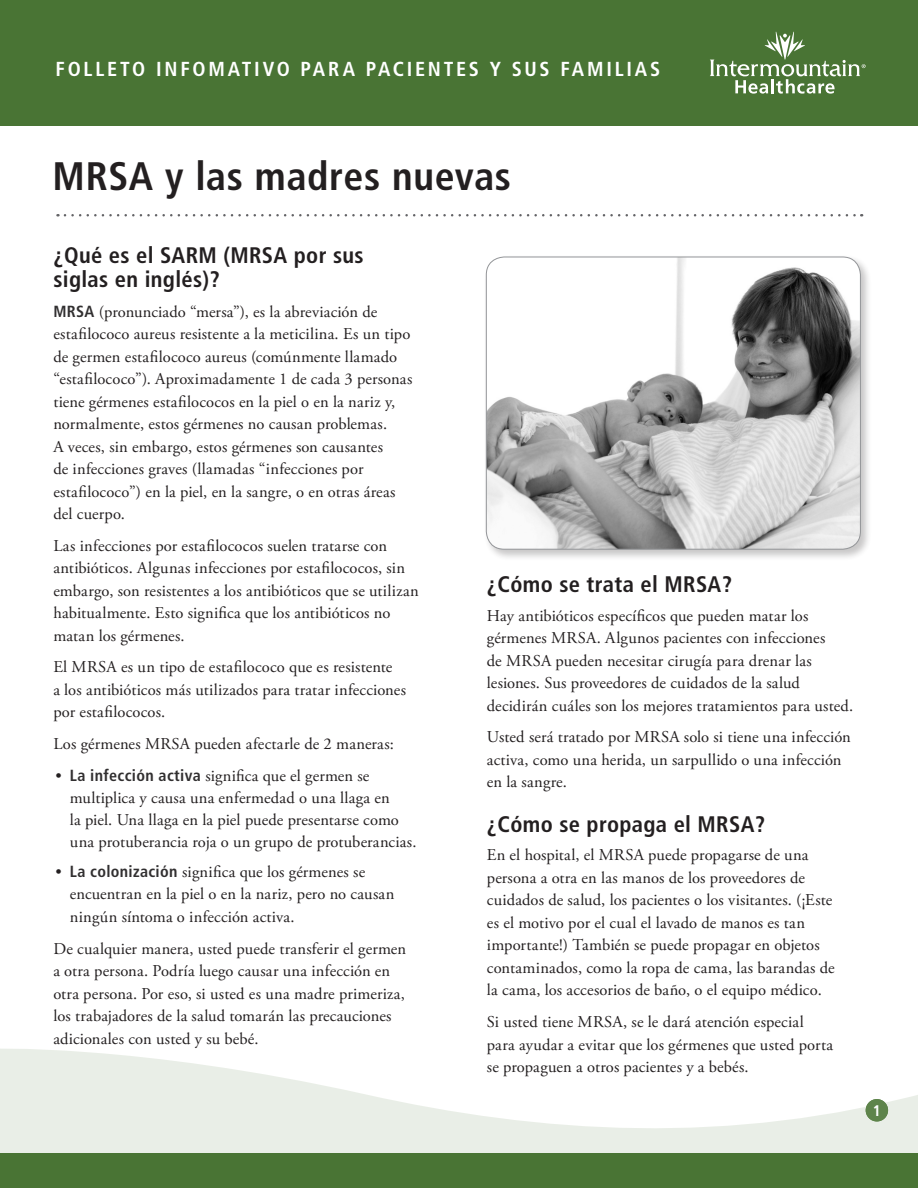
<style>
.page{position:relative;width:918px;height:1188px;background:#fff}
.page>*{position:absolute;margin:0;border:0;box-sizing:border-box;transform-origin:0 0}
.t1{font:700 condensed 39.75px "Frutiger LT Std";letter-spacing:.015em;color:#231f20}
.Level_1{font:700 condensed 22.5px/24.8px "Frutiger LT Std";letter-spacing:.015em;color:#231f20}
.t2{font:700 condensed 20.25px "Frutiger LT Std";letter-spacing:.135em;color:#fff}
.Main{font:16.5px/22.5px "Adobe Garamond Pro";letter-spacing:.01em;color:#231f20}
.t3{font:700 condensed 15.45px "Frutiger LT Std";color:#fff}
.s1{font-family:"Frutiger LT Std";font-weight:700;font-stretch:condensed;font-size:16.2px;color:#312f30}
</style>
<div class="page">
<svg style="left:0;top:1049px;width:918px;height:105px;fill:#e9eee7"></svg>
<div style="left:0;top:1154px;width:918px;height:34px;background:#497434"></div>
<div style="left:866px;top:1099px;width:22px;height:22px;background:#5e844b;border-radius:50%"></div>
<div style="left:0;top:0;width:918px;height:126px;background:#497434"></div>
<svg style="left:710px;top:32px;width:156px;height:62px"></svg>
<div style="left:484px;top:255px;width:388px;height:306px;background:#231f20;opacity:.25"></div>
<img style="left:486px;top:257px;width:374px;height:292px">
<div style="left:486px;top:257px;width:375px;height:293px;border:1px solid #939598;border-radius:18px"></div>
<svg style="left:65px;top:214px;width:797px;height:2px"></svg>
<p class="t2" style="left:56px;top:57px;width:606px">FOLLETO INFOMATIVO PARA PACIENTES Y SUS FAMILIAS</p>
<p class="t1" style="left:53px;top:153px;width:460px">MRSA y las madres nuevas</p>
<p class="Level_1" style="left:53px;top:242px;width:312px">¿Qué es el SARM (MRSA por sus siglas en inglés)?</p>
<p class="Main" style="left:53px;top:301px;width:361px"><span class="s1">MRSA</span> (pronunciado “mersa”), es la abreviación de estafilococo aureus resistente a la meticilina. Es un tipo de germen estafilococo aureus (comúnmente llamado “estafilococo”). Aproximadamente 1 de cada 3 personas tiene gérmenes estafilococos en la piel o en la nariz y, normalmente, estos gérmenes no causan problemas.<br>A veces, sin embargo, estos gérmenes son causantes<br>de infecciones graves (llamadas “infecciones por estafilococo”) en la piel, en la sangre, o en otras áreas del cuerpo.</p>
<p class="Main" style="left:53px;top:535px;width:367px">Las infecciones por estafilococos suelen tratarse con antibióticos. Algunas infecciones por estafilococos, sin embargo, son resistentes a los antibióticos que se utilizan habitualmente. Esto significa que los antibióticos no matan los gérmenes.</p>
<p class="Main" style="left:53px;top:657px;width:354px">El MRSA es un tipo de estafilococo que es resistente<br>a los antibióticos más utilizados para tratar infecciones por estafilococos.</p>
<p class="Main" style="left:53px;top:733px;width:342px">Los gérmenes MRSA pueden afectarle de 2 maneras:</p>
<p class="Main" style="left:70px;top:765px;width:348px;text-indent:-14px">• <span class="s1">La infección activa</span> significa que el germen se multiplica y causa una enfermedad o una llaga en<br>la piel. Una llaga en la piel puede presentarse como una protuberancia roja o un grupo de protuberancias.</p>
<p class="Main" style="left:70px;top:861px;width:326px;text-indent:-14px">• <span class="s1">La colonización</span> significa que los gérmenes se encuentran en la piel o en la nariz, pero no causan ningún síntoma o infección activa.</p>
<p class="Main" style="left:53px;top:938px;width:354px">De cualquier manera, usted puede transferir el germen a otra persona. Podría luego causar una infección en otra persona. Por eso, si usted es una madre primeriza, los trabajadores de la salud tomarán las precauciones adicionales con usted y su bebé.</p>
<p class="Level_1" style="left:487px;top:572px;width:247px">¿Cómo se trata el MRSA?</p>
<p class="Main" style="left:487px;top:605px;width:368px">Hay antibióticos específicos que pueden matar los gérmenes MRSA. Algunos pacientes con infecciones<br>de MRSA pueden necesitar cirugía para drenar las lesiones. Sus proveedores de cuidados de la salud decidirán cuáles son los mejores tratamientos para usted.</p>
<p class="Main" style="left:487px;top:726px;width:366px">Usted será tratado por MRSA solo si tiene una infección activa, como una herida, un sarpullido o una infección en la sangre.</p>
<p class="Level_1" style="left:487px;top:812px;width:280px">¿Cómo se propaga el MRSA?</p>
<p class="Main" style="left:487px;top:844px;width:349px">En el hospital, el MRSA puede propagarse de una persona a otra en las manos de los proveedores de cuidados de salud, los pacientes o los visitantes. (¡Este es el motivo por el cual el lavado de manos es tan importante!) También se puede propagar en objetos contaminados, como la ropa de cama, las barandas de la cama, los accesorios de baño, o el equipo médico.</p>
<p class="Main" style="left:487px;top:1011px;width:348px">Si usted tiene MRSA, se le dará atención especial para ayudar a evitar que los gérmenes que usted porta se propaguen a otros pacientes y a bebés.</p>
<p class="t3" style="left:873px;top:1101px;width:10px">1</p>
</div>
